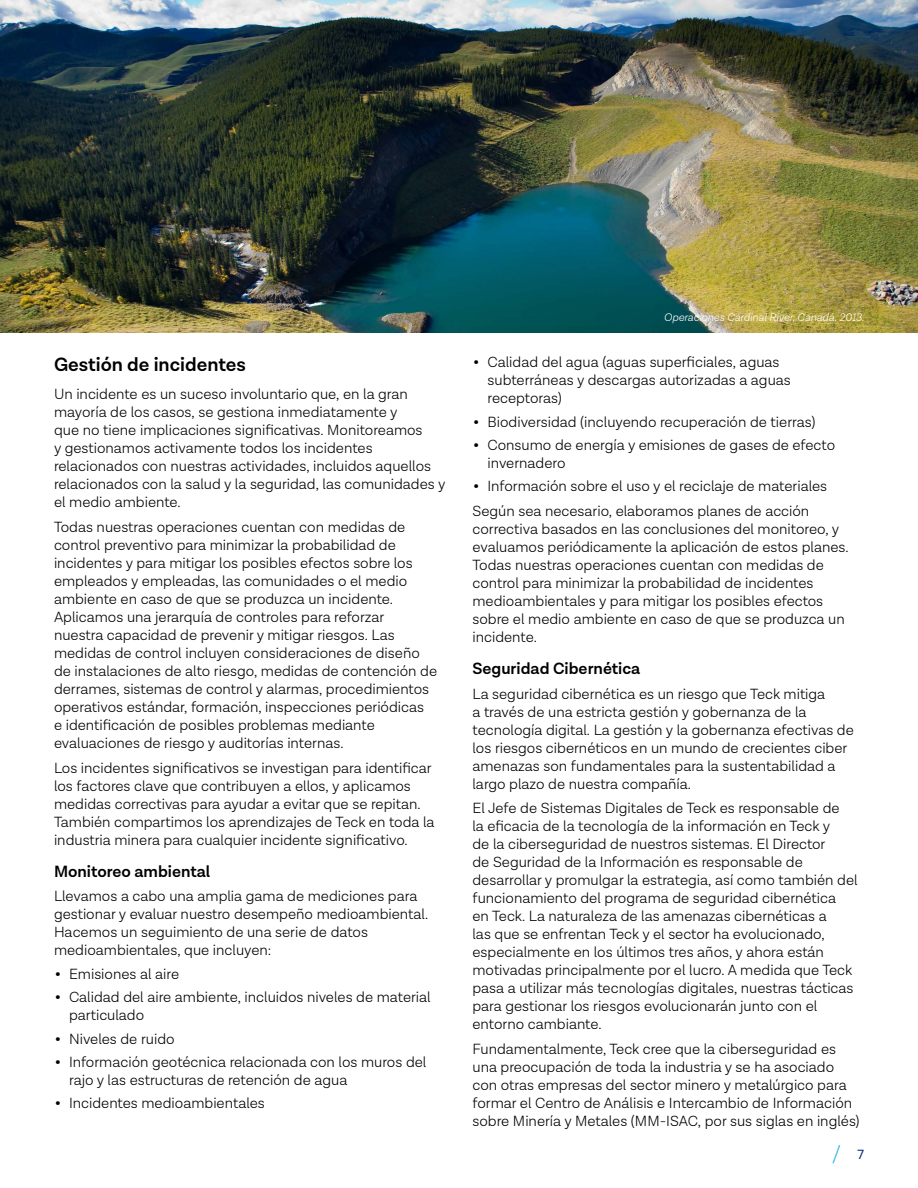
<style>
.page{position:relative;width:918px;height:1188px;background:#fff}
.page>*{position:absolute;margin:0;border:0;box-sizing:border-box;transform-origin:0 0}
.t1{font:600 19.5px "Lota Grotesque";color:#000}
.t2{font:600 16.5px "Lota Grotesque";color:#000}
.t3{font:300 15px/18px "Lota Grotesque";color:#000}
.t4{font:13.5px "Lota Grotesque";color:#0d2f76}
.t5{font:italic 300 11.25px "Lota Grotesque";color:#fff}
.s1{font-size:22.5px}
</style>
<div class="page">
<svg style="left:832px;top:1145px;width:9px;height:19px"></svg>
<img style="left:0;top:0;width:918px;height:333px">
<h1 class="t1" style="left:54px;top:354px;width:194px">Gestión de incidentes</h1>
<p class="t3" style="left:54px;top:386px;width:393px">Un incidente es un suceso involuntario que, en la gran mayoría de los casos, se gestiona inmediatamente y<br>que no tiene implicaciones significativas. Monitoreamos<br>y gestionamos activamente todos los incidentes relacionados con nuestras actividades, incluidos aquellos relacionados con la salud y la seguridad, las comunidades y el medio ambiente.</p>
<p class="t3" style="left:54px;top:518px;width:385px">Todas nuestras operaciones cuentan con medidas de control preventivo para minimizar la probabilidad de incidentes y para mitigar los posibles efectos sobre los empleados y empleadas, las comunidades o el medio ambiente en caso de que se produzca un incidente.<br>Aplicamos una jerarquía de controles para reforzar nuestra capacidad de prevenir y mitigar riesgos. Las medidas de control incluyen consideraciones de diseño de instalaciones de alto riesgo, medidas de contención de derrames, sistemas de control y alarmas, procedimientos operativos estándar, formación, inspecciones periódicas<br>e identificación de posibles problemas mediante evaluaciones de riesgo y auditorías internas.</p>
<p class="t3" style="left:54px;top:759px;width:382px">Los incidentes significativos se investigan para identificar los factores clave que contribuyen a ellos, y aplicamos medidas correctivas para ayudar a evitar que se repitan.<br>También compartimos los aprendizajes de Teck en toda la industria minera para cualquier incidente significativo.</p>
<p class="t2" style="left:54px;top:862px;width:158px">Monitoreo ambiental</p>
<p class="t3" style="left:54px;top:888px;width:376px">Llevamos a cabo una amplia gama de mediciones para gestionar y evaluar nuestro desempeño medioambiental.<br>Hacemos un seguimiento de una serie de datos medioambientales, que incluyen:</p>
<p class="t3" style="left:54px;top:965px;width:127px"><span class="s1">•</span> Emisiones al aire</p>
<p class="t3" style="left:69px;top:988px;width:363px;text-indent:-15px"><span class="s1">•</span> Calidad del aire ambiente, incluidos niveles de material particulado</p>
<p class="t3" style="left:54px;top:1030px;width:122px"><span class="s1">•</span> Niveles de ruido</p>
<p class="t3" style="left:69px;top:1053px;width:359px;text-indent:-15px"><span class="s1">•</span> Información geotécnica relacionada con los muros del rajo y las estructuras de retención de agua</p>
<p class="t3" style="left:54px;top:1095px;width:212px"><span class="s1">•</span> Incidentes medioambientales</p>
<p class="t5" style="left:664px;top:311px;width:202px">Operaciones Cardinal River, Canadá. 2013.</p>
<p class="t3" style="left:488px;top:353px;width:305px;text-indent:-15px"><span class="s1">•</span> Calidad del agua (aguas superficiales, aguas subterráneas y descargas autorizadas a aguas receptoras)</p>
<p class="t3" style="left:472px;top:413px;width:344px"><span class="s1">•</span> Biodiversidad (incluyendo recuperación de tierras)</p>
<p class="t3" style="left:488px;top:436px;width:349px;text-indent:-15px"><span class="s1">•</span> Consumo de energía y emisiones de gases de efecto invernadero</p>
<p class="t3" style="left:472px;top:474px;width:356px;line-height:24.8px"><span class="s1">•</span> Información sobre el uso y el reciclaje de materiales<br>Según sea necesario, elaboramos planes de acción</p>
<p class="t3" style="left:472px;top:520px;width:378px">correctiva basados en las conclusiones del monitoreo, y evaluamos periódicamente la aplicación de estos planes.<br>Todas nuestras operaciones cuentan con medidas de control para minimizar la probabilidad de incidentes medioambientales y para mitigar los posibles efectos sobre el medio ambiente en caso de que se produzca un incidente.</p>
<p class="t2" style="left:472px;top:659px;width:169px">Seguridad Cibernética</p>
<p class="t3" style="left:472px;top:685px;width:383px">La seguridad cibernética es un riesgo que Teck mitiga<br>a través de una estricta gestión y gobernanza de la tecnología digital. La gestión y la gobernanza efectivas de los riesgos cibernéticos en un mundo de crecientes ciber amenazas son fundamentales para la sustentabilidad a largo plazo de nuestra compañía.</p>
<p class="t3" style="left:472px;top:799px;width:387px">El Jefe de Sistemas Digitales de Teck es responsable de<br>la eficacia de la tecnología de la información en Teck y<br>de la ciberseguridad de nuestros sistemas. El Director<br>de Seguridad de la Información es responsable de desarrollar y promulgar la estrategia, así como también del funcionamiento del programa de seguridad cibernética<br>en Teck. La naturaleza de las amenazas cibernéticas a<br>las que se enfrentan Teck y el sector ha evolucionado, especialmente en los últimos tres años, y ahora están motivadas principalmente por el lucro. A medida que Teck pasa a utilizar más tecnologías digitales, nuestras tácticas para gestionar los riesgos evolucionarán junto con el entorno cambiante.</p>
<p class="t3" style="left:472px;top:1040px;width:389px">Fundamentalmente, Teck cree que la ciberseguridad es una preocupación de toda la industria y se ha asociado con otras empresas del sector minero y metalúrgico para formar el Centro de Análisis e Intercambio de Información sobre Minería y Metales (MM-ISAC, por sus siglas en inglés)</p>
<p class="t4" style="left:857px;top:1147px;width:8px">7</p>
</div>
